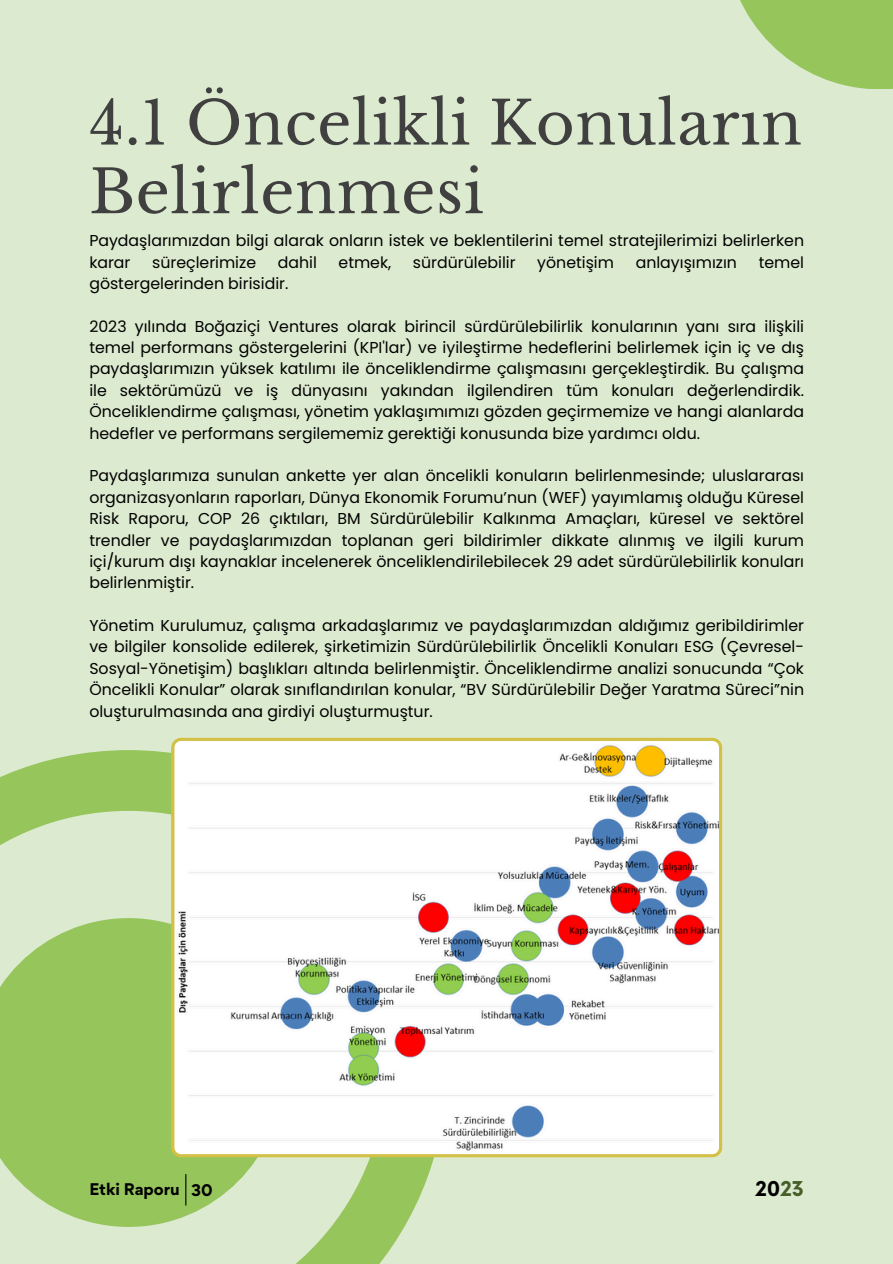
<style>
.page{position:relative;width:893px;height:1264px;background:#fff}
.page>*{position:absolute;margin:0;border:0;box-sizing:border-box;transform-origin:0 0}
.t1{font:59.55px/68.7px "Libre Baskerville";letter-spacing:.01em;color:#404040}
.t2{font:700 19.95px "Now";color:#000}
.t3{font:15.75px/21.3px "Poppins";color:#000;text-align:justify}
.t4{font:700 15px "Gordita";color:#000}
.s1{color:#465e28}
</style>
<div class="page">
<div style="left:0;top:0;width:892px;height:1263px;background:#dceacf"></div>
<svg style="left:0;top:750px;width:446px;height:513px"></svg>
<svg style="left:0;top:918px;width:283px;height:308px;fill:#96c55c"></svg>
<svg style="left:740px;top:0;width:152px;height:89px;fill:#96c55c"></svg>
<hr style="left:185px;top:1174px;width:1px;height:31px;background:#000">
<svg style="left:171px;top:737px;width:551px;height:420px;background:#ecebe5"></svg>
<p class="t1" style="left:89px;top:89px;width:714px">4.1 Öncelikli Konuların<br>Belirlenmesi</p>
<p class="t3" style="left:89px;top:230px;width:716px">Paydaşlarımızdan bilgi alarak onların istek ve beklentilerini temel stratejilerimizi belirlerken karar</p>
<p class="t3" style="left:152px;top:251px;width:105px">süreçlerimize</p>
<p class="t3" style="left:278px;top:251px;width:41px">dahil</p>
<p class="t3" style="left:338px;top:251px;width:54px">etmek,</p>
<p class="t3" style="left:413px;top:251px;width:104px">sürdürülebilir</p>
<p class="t3" style="left:537px;top:251px;width:78px">yönetişim</p>
<p class="t3" style="left:635px;top:251px;width:103px">anlayışımızın</p>
<p class="t3" style="left:758px;top:251px;width:47px">temel</p>
<p class="t3" style="left:89px;top:273px;width:200px">göstergelerinden birisidir.</p>
<p class="t3" style="left:89px;top:315px;width:716px">2023 yılında Boğaziçi Ventures olarak birincil sürdürülebilirlik konularının yanı sıra ilişkili temel performans göstergelerini (KPI'lar) ve iyileştirme hedeflerini belirlemek için iç ve dış paydaşlarımızın yüksek katılımı ile önceliklendirme çalışmasını gerçekleştirdik. Bu çalışma ile sektörümüzü ve iş dünyasını yakından ilgilendiren tüm konuları değerlendirdik.<br>Önceliklendirme çalışması, yönetim yaklaşımımızı gözden geçirmemize ve hangi alanlarda hedefler ve performans sergilememiz gerektiği konusunda bize yardımcı oldu.</p>
<h3 class="t3" style="left:89px;top:465px;width:716px">Paydaşlarımıza sunulan ankette yer alan öncelikli konuların belirlenmesinde; uluslararası organizasyonların raporları, Dünya Ekonomik Forumu’nun (WEF) yayımlamış olduğu Küresel Risk Raporu, COP 26 çıktıları, BM Sürdürülebilir Kalkınma Amaçları, küresel ve sektörel trendler ve paydaşlarımızdan toplanan geri bildirimler dikkate alınmış ve ilgili kurum içi/kurum dışı kaynaklar incelenerek önceliklendirilebilecek 29 adet sürdürülebilirlik konuları belirlenmiştir.</h3>
<p class="t3" style="left:89px;top:615px;width:716px">Yönetim Kurulumuz, çalışma arkadaşlarımız ve paydaşlarımızdan aldığımız geribildirimler ve bilgiler konsolide edilerek, şirketimizin Sürdürülebilirlik Öncelikli Konuları ESG (Çevresel-Sosyal-Yönetişim) başlıkları altında belirlenmiştir. Önceliklendirme analizi sonucunda “Çok Öncelikli Konular” olarak sınıflandırılan konular, “BV Sürdürülebilir Değer Yaratma Süreci”nin oluşturulmasında ana girdiyi oluşturmuştur.</p>
<p class="t4" style="left:89px;top:1179px;width:92px">Etki Raporu</p>
<p class="t4" style="left:191px;top:1179px;width:23px">30</p>
<h1 class="t2" style="left:755px;top:1177px;width:50px">20<span class="s1">23</span></h1>
</div>
